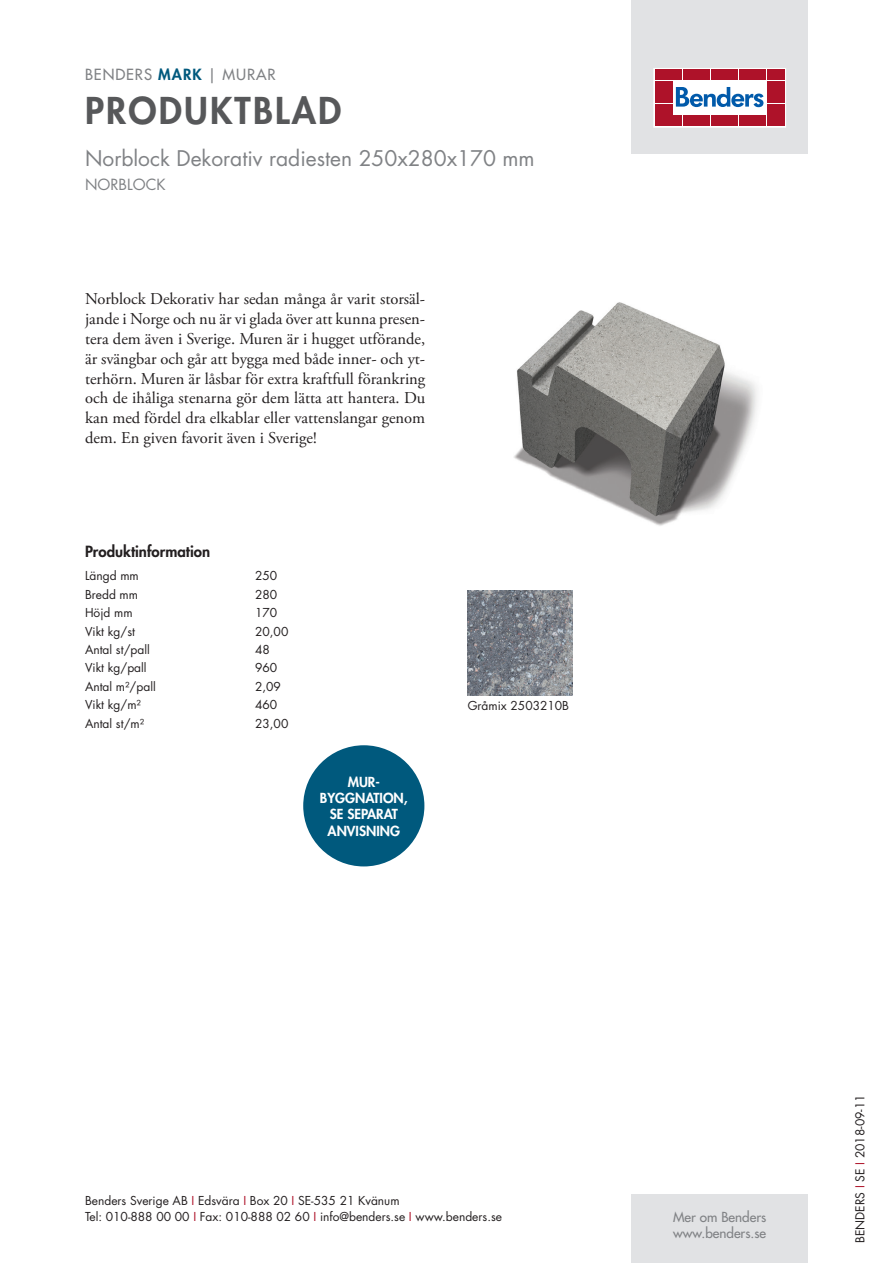
<style>
.page{position:relative;width:893px;height:1263px;background:#fff}
.page>*{position:absolute;margin:0;border:0;box-sizing:border-box;transform-origin:0 0}
.t1{font:800 36px "Futura Std";letter-spacing:.06em;color:#57585a}
.t2{font:21px "Futura Std";color:#808285}
.t3{font:16.5px/19.8px "Adobe Garamond Pro";color:#231f20;text-align:justify}
.t4{font:800 15px "Futura Std";color:#231f20}
.t5{font:500 15px "Futura Std";letter-spacing:.06em;color:#808285}
.t6{font:15px "Futura Std";color:#808285}
.t7{font:800 13.5px/16.2px "Futura Std";color:#fff;text-align:center}
.t8{font:500 13.5px/16.2px "Futura Std";color:#808285}
.t9{font:12px/16.5px "Futura Std";color:#231f20}
.s1{font-weight:800;color:#00597d}
.s2{color:#ae1229}
</style>
<div class="page">
<div style="left:631px;top:0;width:177px;height:153px;background:#e1e2e4"></div>
<div style="left:631px;top:1195px;width:177px;height:68px;background:#e1e2e4"></div>
<svg style="left:656px;top:70px;width:128px;height:55px;fill:#fff"></svg>
<div style="left:654px;top:68px;width:132px;height:59px;border:1px solid #fff"></div>
<div style="left:655px;top:70px;width:8px;height:10px;background:#ae1229"></div>
<div style="left:664px;top:70px;width:8px;height:10px;background:#ae1229"></div>
<div style="left:655px;top:81px;width:8px;height:10px;background:#ae1229"></div>
<div style="left:664px;top:81px;width:8px;height:10px;background:#ae1229"></div>
<div style="left:655px;top:93px;width:8px;height:10px;background:#ae1229"></div>
<div style="left:664px;top:93px;width:8px;height:10px;background:#ae1229"></div>
<div style="left:655px;top:104px;width:8px;height:11px;background:#ae1229"></div>
<div style="left:664px;top:104px;width:8px;height:11px;background:#ae1229"></div>
<div style="left:655px;top:116px;width:8px;height:10px;background:#ae1229"></div>
<div style="left:664px;top:116px;width:8px;height:10px;background:#ae1229"></div>
<div style="left:674px;top:70px;width:8px;height:10px;background:#ae1229"></div>
<div style="left:683px;top:70px;width:8px;height:10px;background:#ae1229"></div>
<div style="left:692px;top:70px;width:8px;height:10px;background:#ae1229"></div>
<div style="left:702px;top:70px;width:8px;height:10px;background:#ae1229"></div>
<div style="left:711px;top:70px;width:8px;height:10px;background:#ae1229"></div>
<div style="left:720px;top:70px;width:8px;height:10px;background:#ae1229"></div>
<div style="left:730px;top:70px;width:8px;height:10px;background:#ae1229"></div>
<div style="left:739px;top:70px;width:8px;height:10px;background:#ae1229"></div>
<div style="left:748px;top:70px;width:8px;height:10px;background:#ae1229"></div>
<div style="left:758px;top:70px;width:8px;height:10px;background:#ae1229"></div>
<div style="left:674px;top:116px;width:8px;height:10px;background:#ae1229"></div>
<div style="left:683px;top:116px;width:8px;height:10px;background:#ae1229"></div>
<div style="left:692px;top:116px;width:8px;height:10px;background:#ae1229"></div>
<div style="left:702px;top:116px;width:8px;height:10px;background:#ae1229"></div>
<div style="left:711px;top:116px;width:8px;height:10px;background:#ae1229"></div>
<div style="left:720px;top:116px;width:8px;height:10px;background:#ae1229"></div>
<div style="left:730px;top:116px;width:8px;height:10px;background:#ae1229"></div>
<div style="left:739px;top:116px;width:8px;height:10px;background:#ae1229"></div>
<div style="left:748px;top:116px;width:8px;height:10px;background:#ae1229"></div>
<div style="left:758px;top:116px;width:8px;height:10px;background:#ae1229"></div>
<div style="left:767px;top:70px;width:8px;height:10px;background:#ae1229"></div>
<div style="left:776px;top:70px;width:8px;height:10px;background:#ae1229"></div>
<div style="left:767px;top:81px;width:8px;height:10px;background:#ae1229"></div>
<div style="left:776px;top:81px;width:8px;height:10px;background:#ae1229"></div>
<div style="left:767px;top:93px;width:8px;height:10px;background:#ae1229"></div>
<div style="left:776px;top:93px;width:8px;height:10px;background:#ae1229"></div>
<div style="left:767px;top:104px;width:8px;height:11px;background:#ae1229"></div>
<div style="left:776px;top:104px;width:8px;height:11px;background:#ae1229"></div>
<div style="left:767px;top:116px;width:8px;height:10px;background:#ae1229"></div>
<div style="left:776px;top:116px;width:8px;height:10px;background:#ae1229"></div>
<svg style="left:676px;top:87px;width:87px;height:20px"></svg>
<div style="left:303px;top:745px;width:121px;height:121px;background:#00597d;border-radius:50%"></div>
<img style="left:514px;top:302px;width:244px;height:224px">
<img style="left:468px;top:590px;width:105px;height:105px">
<p class="t5" style="left:85px;top:65px;width:192px">BENDERS <span class="s1">MARK</span> | MURAR</p>
<h1 class="t1" style="left:85px;top:87px;width:258px">PRODUKTBLAD</h1>
<p class="t2" style="left:85px;top:144px;width:451px">Norblock Dekorativ radiesten 250x280x170 mm</p>
<p class="t6" style="left:85px;top:175px;width:82px">NORBLOCK</p>
<p class="t3" style="left:85px;top:290px;width:342px">Norblock Dekorativ har sedan många år varit storsäl&shy;jande i Norge och nu är vi glada över att kunna presen&shy;tera dem även i Sverige. Muren är i hugget utförande, är svängbar och går att bygga med både inner- och yt&shy;terhörn. Muren är låsbar för extra kraftfull förankring och de ihåliga stenarna gör dem lätta att hantera. Du kan med fördel dra elkablar eller vattenslangar genom dem. En given favorit även i Sverige!</p>
<p class="t4" style="left:85px;top:542px;width:127px">Produktinformation</p>
<p class="t9" style="left:85px;top:568px;width:55px">Längd mm</p>
<p class="t9" style="left:255px;top:568px;width:24px">250</p>
<p class="t9" style="left:85px;top:586px;width:55px">Bredd mm</p>
<p class="t9" style="left:255px;top:586px;width:24px">280</p>
<p class="t9" style="left:85px;top:604px;width:49px">Höjd mm</p>
<p class="t9" style="left:255px;top:604px;width:24px">170</p>
<p class="t9" style="left:85px;top:623px;width:51px">Vikt kg/st</p>
<p class="t9" style="left:255px;top:623px;width:35px">20,00</p>
<p class="t9" style="left:85px;top:641px;width:66px">Antal st/pall</p>
<p class="t9" style="left:255px;top:641px;width:16px">48</p>
<p class="t9" style="left:85px;top:660px;width:63px">Vikt kg/pall</p>
<p class="t9" style="left:255px;top:660px;width:24px">960</p>
<p class="t9" style="left:85px;top:678px;width:72px">Antal m²/pall</p>
<p class="t9" style="left:255px;top:678px;width:27px">2,09</p>
<p class="t9" style="left:85px;top:697px;width:57px">Vikt kg/m²</p>
<p class="t9" style="left:255px;top:697px;width:24px">460</p>
<p class="t9" style="left:85px;top:715px;width:61px">Antal st/m²</p>
<p class="t9" style="left:255px;top:715px;width:35px">23,00</p>
<p class="t7" style="left:320px;top:774px;width:89px">MUR-<br>BYGGNATION,<br>SE SEPARAT<br>ANVISNING</p>
<p class="t9" style="left:468px;top:697px;width:103px">Gråmix 2503210B</p>
<p class="t9" style="left:85px;top:1192px;width:418px">Benders Sverige AB <span class="s2">I</span> Edsvära <span class="s2">I</span> Box 20 <span class="s2">I</span> SE-535 21 Kvänum<br>Tel: 010-888 00 00 <span class="s2">I</span> Fax: 010-888 02 60 <span class="s2">I</span> info@benders.se <span class="s2">I</span> www.benders.se</p>
<p class="t8" style="left:673px;top:1209px;width:95px">Mer om Benders www.benders.se</p>
<p class="t9" style="left:852px;top:1243px;width:150px;rotate:-90deg">BENDERS <span class="s2">I</span> SE <span class="s2">I</span> 2018-09-11</p>
</div>
